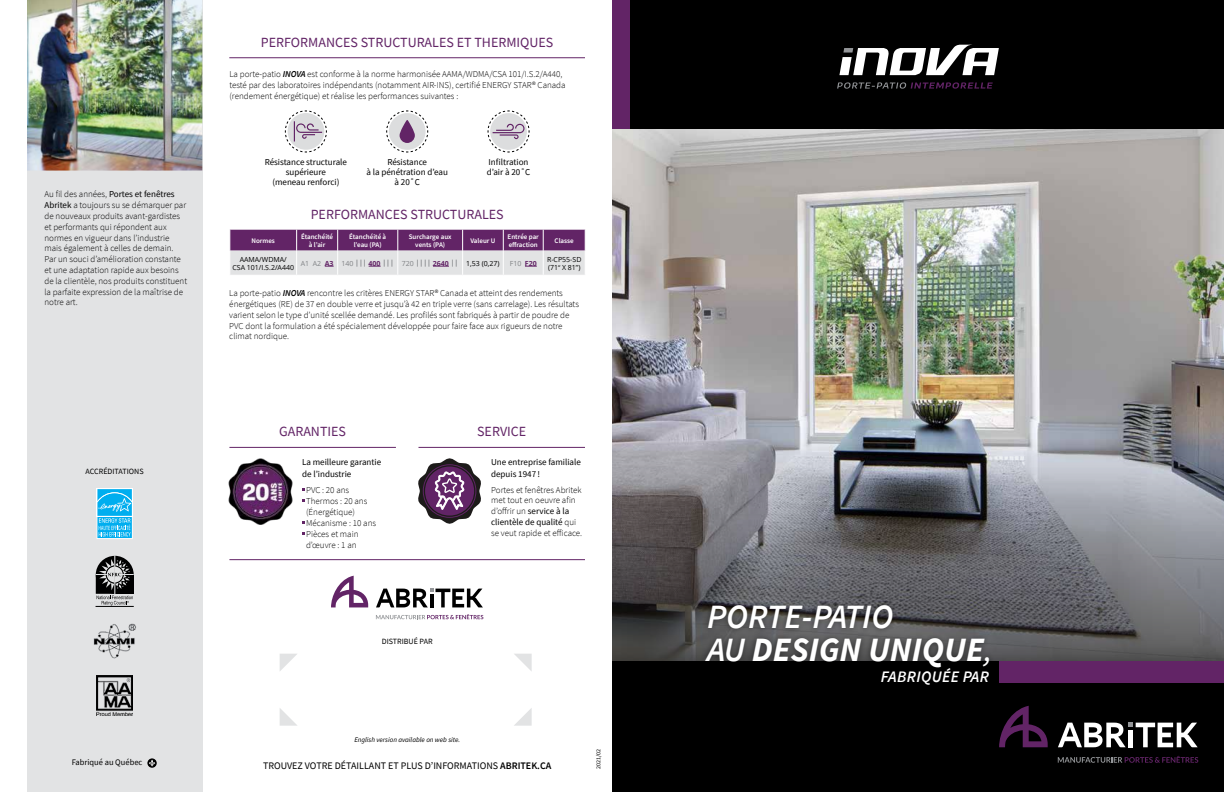
<style>
.page{position:relative;width:1224px;height:792px;background:#fff}
.page>*{position:absolute;margin:0;border:0;box-sizing:border-box;transform-origin:0 0}
.t1{font:italic 600 34px/33px "Source Sans Pro";color:#fff}
.t2{font:italic 600 16px "Source Sans Pro";letter-spacing:.02em;color:#fff}
.t3{font:14px "Source Sans Pro";color:#622466}
.t4{font:10px "Source Sans Pro";color:#000}
.t5{font:300 9px/10.8px "Source Sans Pro";color:#000}
.t6{font:9px/10px "Source Sans Pro";color:#000}
.t7{font:8.4px "Source Sans Pro";color:#000}
.t8{font:8px "Source Sans Pro";color:#000}
.t9{font:600 7px/8px "Source Sans Pro";color:#fff;text-align:center}
.t10{font:7px/8px "Open Sans";color:#000;text-align:center}
.t11{font:700 7px "Open Sans";color:#808285}
.t12{font:italic 7px "Source Sans Pro";color:#000}
.t13{font:7px "Open Sans";color:#808285}
.t14{font:6px "Source Sans Pro";color:#000}
.s1{font-weight:400}
.s2{font-weight:600;font-style:italic}
.s3{color:#622466}
.s4{font-weight:400;color:#000}
.s5{font-weight:700;color:#622466}
.s6{font-size:6.5px}
.s7{font-weight:600}
.s8{font-weight:700}
</style>
<div class="page">
<div style="left:612px;top:0;width:18px;height:129px;background:#622466"></div>
<div style="left:630px;top:0;width:594px;height:129px;background:#000"></div>
<svg style="left:839px;top:45px;width:160px;height:30px"></svg>
<svg style="left:837px;top:82px;width:156px;height:7px"></svg>
<img style="left:612px;top:129px;width:612px;height:309px">
<svg style="left:612px;top:438px;width:612px;height:223px;background:#737479"></svg>
<div style="left:27px;top:0;width:175px;height:792px;background:#e2e3e4"></div>
<img style="left:93px;top:623px;width:43px;height:36px">
<img style="left:97px;top:675px;width:35px;height:40px">
<div style="left:97px;top:488px;width:36px;height:29px;background:#fff"></div>
<svg style="left:97px;top:489px;width:36px;height:50px;background:#3ec1f2"></svg>
<hr style="left:96px;top:606px;width:38px;height:1px;background:#000">
<svg style="left:96px;top:556px;width:38px;height:50px"></svg>
<img style="left:27px;top:0;width:175px;height:171px">
<hr style="left:229px;top:57px;width:356px;height:1px;background:#622466">
<svg style="left:229px;top:230px;width:357px;height:45px;background:#a98eac"></svg>
<svg style="left:280px;top:654px;width:252px;height:72px"></svg>
<svg style="left:376px;top:614px;width:107px;height:5px"></svg>
<svg style="left:376px;top:589px;width:107px;height:18px"></svg>
<svg style="left:331px;top:576px;width:37px;height:31px"></svg>
<hr style="left:229px;top:559px;width:356px;height:1px;background:#622466">
<hr style="left:229px;top:447px;width:167px;height:1px;background:#622466">
<img style="left:228px;top:458px;width:65px;height:66px">
<div style="left:612px;top:661px;width:612px;height:131px;background:#000"></div>
<svg style="left:1058px;top:756px;width:140px;height:7px"></svg>
<svg style="left:1058px;top:723px;width:140px;height:24px"></svg>
<svg style="left:999px;top:706px;width:49px;height:41px"></svg>
<div style="left:999px;top:661px;width:225px;height:22px;background:#622466"></div>
<svg style="left:487px;top:110px;width:43px;height:43px"></svg>
<svg style="left:386px;top:110px;width:42px;height:43px"></svg>
<svg style="left:285px;top:110px;width:42px;height:43px"></svg>
<svg style="left:147px;top:758px;width:10px;height:10px"></svg>
<svg style="left:149px;top:760px;width:6px;height:6px"></svg>
<svg style="left:418px;top:458px;width:63px;height:66px"></svg>
<hr style="left:419px;top:447px;width:166px;height:1px;background:#622466">
<div style="left:700px;top:600px;width:295px;height:73px;background:#000;opacity:.5"></div>
<p class="t5" style="left:45px;top:189px;width:144px">Au fil des années, <span class="s1">Portes et fenêtres Abritek</span> a toujours su se démarquer par de nouveaux produits avant-gardistes et performants qui répondent aux normes en vigueur dans l’industrie mais également à celles de demain.<br>Par un souci d’amélioration constante et une adaptation rapide aux besoins de la clientèle, nos produits constituent la parfaite expression de la maîtrise de notre art.</p>
<p class="t8" style="left:86px;top:467px;width:59px">ACCRÉDITATIONS</p>
<p class="t7" style="left:72px;top:757px;width:72px">Fabriqué au Québec</p>
<h3 class="t3" style="left:261px;top:33px;width:294px">PERFORMANCES STRUCTURALES ET THERMIQUES</h3>
<p class="t5" style="left:229px;top:69px;width:338px">La porte-patio <span class="s2">INOVA</span> est conforme à la norme harmonisée AAMA/WDMA/CSA 101/I.S.2/A440, testé par des laboratoires indépendants (notamment AIR-INS), certifié ENERGY STAR® Canada (rendement énergétique) et réalise les performances suivantes :</p>
<p class="t6" style="left:265px;top:157px;width:84px;text-align:center">Résistance structurale supérieure<br>(meneau renforci)</p>
<p class="t6" style="left:487px;top:157px;width:45px">Infiltration d’air à 20˚C</p>
<p class="t6" style="left:367px;top:157px;width:83px;text-align:center">Résistance<br>à la pénétration d’eau à 20˚C</p>
<h3 class="t3" style="left:311px;top:206px;width:194px">PERFORMANCES STRUCTURALES</h3>
<p class="t9" style="left:251px;top:236px;width:25px">Normes</p>
<p class="t9" style="left:301px;top:232px;width:33px">Étanchéité à l’air</p>
<p class="t9" style="left:349px;top:232px;width:38px">Étanchéité à l’eau (PA)</p>
<p class="t9" style="left:409px;top:232px;width:44px">Surcharge aux vents (PA)</p>
<p class="t9" style="left:470px;top:236px;width:27px">Valeur U</p>
<p class="t9" style="left:508px;top:232px;width:33px;text-align:left">Entrée par effraction</p>
<p class="t9" style="left:555px;top:236px;width:21px">Classe</p>
<p class="t10" style="left:232px;top:255px;width:63px">AAMA/WDMA/<br>CSA 101/I.S.2/A440</p>
<p class="t11" style="left:301px;top:257px;width:200px"><span class="s1">A1 A2</span> <span class="s3">A3</span> <span class="s1">140</span> ||| <span class="s3">400</span> ||| <span class="s1">720</span> |||| <span class="s3">2640</span> || <span class="s4">1,53 (0,27)</span></p>
<p class="t13" style="left:510px;top:258px;width:29px">F10 <span class="s5">F20</span></p>
<p class="t10" style="left:547px;top:255px;width:36px;text-align:left">R-CP55-SD (71<span class="s6">”</span> X 81’’)</p>
<p class="t5" style="left:229px;top:288px;width:351px">La porte-patio <span class="s2">INOVA</span> rencontre les critères ENERGY STAR® Canada et atteint des rendements énergétiques (RE) de 37 en double verre et jusqu’à 42 en triple verre (sans carrelage). Les résultats varient selon le type d’unité scellée demandé. Les profilés sont fabriqués à partir de poudre de PVC dont la formulation a été spécialement développée pour faire face aux rigueurs de notre climat nordique.</p>
<h3 class="t3" style="left:279px;top:423px;width:68px">GARANTIES</h3>
<p class="t6" style="left:302px;top:456px;width:81px;line-height:12px">La meilleure garantie de l’industrie</p>
<p class="t5" style="left:306px;top:484px;width:72px">PVC : 20 ans<br>Thermos : 20 ans (Énergétique)<br>Mécanisme : 10 ans<br>Pièces et main d’œuvre : 1 an</p>
<p class="t8" style="left:382px;top:637px;width:52px">DISTRIBUÉ PAR</p>
<h3 class="t3" style="left:477px;top:423px;width:51px">SERVICE</h3>
<p class="t6" style="left:491px;top:456px;width:91px;line-height:12px">Une entreprise familiale depuis 1947 !</p>
<p class="t5" style="left:491px;top:484px;width:93px">Portes et fenêtres Abritek met tout en oeuvre afin d’offrir un <span class="s1">service à la clientèle de qualité</span> qui se veut rapide et efficace.</p>
<p class="t12" style="left:354px;top:735px;width:107px">English version available on web site.</p>
<p class="t4" style="left:263px;top:759px;width:290px">TROUVEZ VOTRE DÉTAILLANT ET PLUS D’INFORMATIONS <span class="s7">ABRITEK.CA</span></p>
<p class="t14" style="left:595px;top:769px;width:21px;rotate:-90deg">2021/02</p>
<h1 class="t1" style="left:707px;top:600px;width:287px">PORTE-PATIO<br>AU <span class="s8">DESIGN UNIQUE</span><span class="s1">,</span></h1>
<h2 class="t2" style="left:881px;top:667px;width:110px">FABRIQUÉE PAR</h2>
</div>
